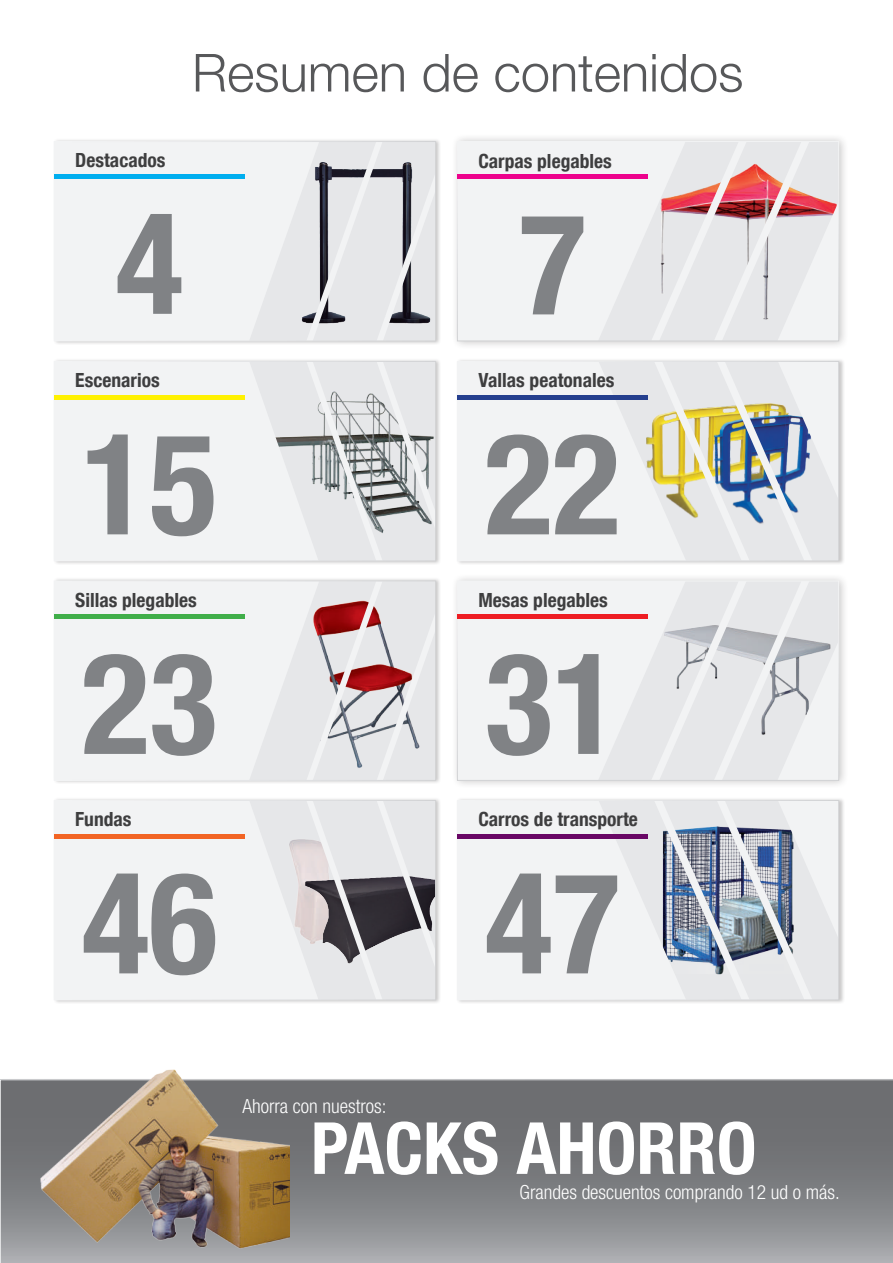
<style>
.page{position:relative;width:893px;height:1263px;background:#fff}
.page>*{position:absolute;margin:0;border:0;box-sizing:border-box;transform-origin:0 0}
.t1{font:700 condensed 141px/219.6px "Helvetica Neue LT Com";color:#808285}
.t2{font:700 condensed 72px "Helvetica Neue LT Com";color:#fff}
.t3{font:300 52.5px "Helvetica Neue LT Com";color:#57585a}
.t4{font:700 condensed 19.5px "Helvetica Neue LT Com";color:#3e3e3f}
.t5{font:300 condensed 19.5px "Helvetica Neue LT Com";color:#fff}
</style>
<div class="page">
<div style="left:456px;top:358px;width:389px;height:207px;background:#231f20;opacity:.25"></div>
<div style="left:457px;top:361px;width:382px;height:200px;background:#f2f3f4"></div>
<svg style="left:599px;top:361px;width:246px;height:200px"></svg>
<img style="left:641px;top:401px;width:172px;height:126px">
<svg style="left:654px;top:363px;width:158px;height:196px"></svg>
<div style="left:457px;top:361px;width:382px;height:200px;border:1px solid #fff"></div>
<div style="left:456px;top:797px;width:389px;height:207px;background:#231f20;opacity:.25"></div>
<div style="left:457px;top:800px;width:382px;height:200px;background:#f2f3f4"></div>
<svg style="left:599px;top:800px;width:246px;height:200px"></svg>
<img style="left:654px;top:802px;width:158px;height:196px">
<div style="left:457px;top:800px;width:382px;height:200px;border:1px solid #fff"></div>
<div style="left:53px;top:138px;width:389px;height:207px;background:#231f20;opacity:.25"></div>
<div style="left:54px;top:142px;width:382px;height:199px;background:#f2f3f4"></div>
<svg style="left:250px;top:199px;width:56px;height:140px;fill:#e6e7e9"></svg>
<img style="left:300px;top:182px;width:6px;height:148px">
<svg style="left:306px;top:142px;width:136px;height:199px"></svg>
<div style="left:54px;top:141px;width:382px;height:200px;border:1px solid #fff"></div>
<div style="left:53px;top:577px;width:389px;height:207px;background:#231f20;opacity:.25"></div>
<div style="left:54px;top:581px;width:382px;height:199px;background:#f2f3f4"></div>
<svg style="left:250px;top:621px;width:56px;height:158px"></svg>
<svg style="left:306px;top:581px;width:136px;height:199px"></svg>
<div style="left:54px;top:581px;width:382px;height:200px;border:1px solid #fff"></div>
<div style="left:53px;top:358px;width:389px;height:207px;background:#231f20;opacity:.25"></div>
<div style="left:54px;top:361px;width:382px;height:200px;background:#f2f3f4"></div>
<svg style="left:250px;top:361px;width:256px;height:200px"></svg>
<img style="left:258px;top:387px;width:48px;height:147px">
<svg style="left:306px;top:361px;width:136px;height:200px"></svg>
<div style="left:54px;top:361px;width:382px;height:200px;border:1px solid #fff"></div>
<div style="left:53px;top:797px;width:389px;height:207px;background:#231f20;opacity:.25"></div>
<div style="left:54px;top:800px;width:382px;height:200px;background:#f2f3f4"></div>
<svg style="left:250px;top:800px;width:256px;height:200px"></svg>
<img style="left:288px;top:838px;width:18px;height:106px">
<svg style="left:306px;top:800px;width:136px;height:200px"></svg>
<div style="left:54px;top:800px;width:382px;height:200px;border:1px solid #fff"></div>
<svg style="left:0;top:1079px;width:893px;height:184px;background:#7f8083"></svg>
<img style="left:22px;top:1069px;width:267px;height:194px">
<div style="left:451px;top:133px;width:398px;height:217px;background:#231f20;opacity:.25"></div>
<div style="left:457px;top:142px;width:382px;height:199px;background:#f2f3f4"></div>
<svg style="left:598px;top:142px;width:251px;height:199px"></svg>
<img style="left:809px;top:162px;width:28px;height:158px">
<svg style="left:651px;top:143px;width:158px;height:196px"></svg>
<div style="left:457px;top:141px;width:382px;height:200px;border:1px solid #fff"></div>
<div style="left:451px;top:573px;width:398px;height:216px;background:#f2f3f4"></div>
<svg style="left:599px;top:582px;width:243px;height:198px"></svg>
<img style="left:809px;top:623px;width:23px;height:116px">
<svg style="left:651px;top:583px;width:158px;height:196px"></svg>
<div style="left:457px;top:581px;width:382px;height:200px;border:1px solid #fff"></div>
<hr style="left:457px;top:175px;width:191px;height:4px;background:#ed028c">
<hr style="left:54px;top:175px;width:191px;height:4px;background:#00aeef">
<hr style="left:54px;top:396px;width:191px;height:4px;background:#fff101">
<div style="left:54px;top:614px;width:191px;height:5px;background:#40ae49"></div>
<hr style="left:54px;top:834px;width:191px;height:4px;background:#f26424">
<hr style="left:457px;top:396px;width:191px;height:4px;background:#253f8e">
<div style="left:457px;top:614px;width:191px;height:5px;background:#ee1d23"></div>
<hr style="left:457px;top:834px;width:191px;height:4px;background:#690765">
<p class="t4" style="left:75px;top:149px;width:92px">Destacados</p>
<h3 class="t3" style="left:192px;top:41px;width:553px">Resumen de contenidos</h3>
<p class="t4" style="left:478px;top:149px;width:135px">Carpas plegables</p>
<h1 class="t1" style="left:116px;top:155px;width:69px">4</h1>
<h1 class="t1" style="left:485px;top:155px;width:137px">7<br>22<br>31<br>47</h1>
<p class="t4" style="left:75px;top:369px;width:86px">Escenarios</p>
<p class="t4" style="left:478px;top:369px;width:138px">Vallas peatonales</p>
<h1 class="t1" style="left:82px;top:375px;width:137px;text-align:justify">15<br>23<br>46</h1>
<p class="t4" style="left:75px;top:588px;width:123px">Sillas plegables</p>
<p class="t4" style="left:478px;top:588px;width:131px">Mesas plegables</p>
<p class="t4" style="left:478px;top:808px;width:161px">Carros de transporte</p>
<p class="t4" style="left:75px;top:808px;width:58px">Fundas</p>
<p class="t5" style="left:242px;top:1095px;width:146px">Ahorra con nuestros:</p>
<h2 class="t2" style="left:311px;top:1105px;width:447px">PACKS AHORRO</h2>
<p class="t5" style="left:520px;top:1181px;width:322px">Grandes descuentos comprando 12 ud o más.</p>
</div>
